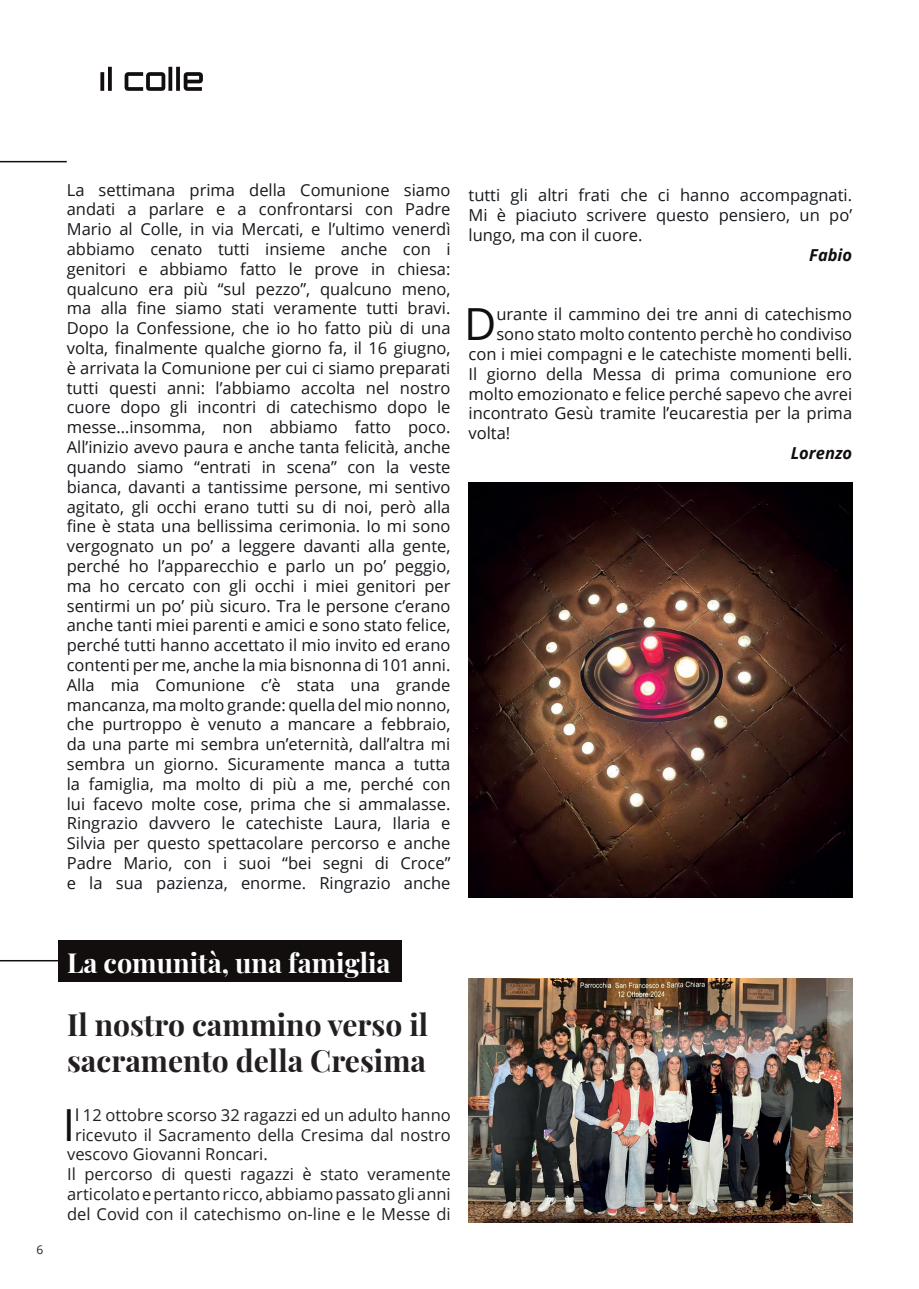
<style>
.page{position:relative;width:919px;height:1289px;background:#fff}
.page>*{position:absolute;margin:0;border:0;box-sizing:border-box;transform-origin:0 0}
.t1{font:44.25px "Open Sans";color:#120e0e}
.t2{font:30px/36px "Playfair Display";color:#231f20}
.t3{font:27px "Playfair Display";color:#fff}
.t4{font:16.5px/19.8px "Open Sans";color:#15181c;text-align:justify}
.t5{font:16.5px "Open Sans";color:#231f20}
.t6{font:italic 700 16.5px "Open Sans";color:#120e0e}
.t7{font:12px "Open Sans";color:#231f20}
.s1{color:#120e0e}
</style>
<div class="page">
<svg style="left:100px;top:67px;width:103px;height:24px"></svg>
<hr style="left:0;top:161px;width:67px;height:1px;background:#120e0e">
<img style="left:468px;top:978px;width:384px;height:244px">
<img style="left:468px;top:482px;width:384px;height:415px">
<hr style="left:0;top:959px;width:67px;height:2px;background:#120e0e">
<div style="left:58px;top:940px;width:344px;height:42px;background:#120e0e"></div>
<p class="t7" style="left:36px;top:1241px;width:8px">6</p>
<p class="t4" style="left:67px;top:179px;width:385px">La settimana prima della Comunione siamo andati a parlare e a confrontarsi con Padre Mario al Colle, in via Mercati, e l’ultimo venerdì abbiamo cenato tutti insieme anche con i genitori e abbiamo fatto le prove in chiesa: qualcuno era più “sul pezzo”, qualcuno meno, ma alla fine siamo stati veramente tutti bravi.<br>Dopo la Confessione, che io ho fatto più di una volta, finalmente qualche giorno fa, il 16 giugno, è arrivata la Comunione per cui ci siamo preparati tutti questi anni: l’abbiamo accolta nel nostro cuore dopo gli incontri di catechismo dopo le messe…insomma, non abbiamo fatto poco.<br>All’inizio avevo paura e anche tanta felicità, anche quando siamo “entrati in scena” con la veste bianca, davanti a tantissime persone, mi sentivo agitato, gli occhi erano tutti su di noi, però alla fine è stata una bellissima cerimonia. Io mi sono vergognato un po’ a leggere davanti alla gente, perché ho l’apparecchio e parlo un po’ peggio, ma ho cercato con gli occhi i miei genitori per sentirmi un po’ più sicuro. Tra le persone c’erano anche tanti miei parenti e amici e sono stato felice, perché tutti hanno accettato il mio invito ed erano contenti per me, anche la mia bisnonna di 101 anni.<br>Alla mia Comunione c’è stata una grande mancanza, ma molto grande: quella del mio nonno, che purtroppo è venuto a mancare a febbraio, da una parte mi sembra un’eternità, dall’altra mi sembra un giorno. Sicuramente manca a tutta la famiglia, ma molto di più a me, perché con lui facevo molte cose, prima che si ammalasse.<br>Ringrazio davvero le catechiste Laura, Ilaria e Silvia per questo spettacolare percorso e anche Padre Mario, con i suoi “bei segni di Croce” e la sua pazienza, enorme. Ringrazio anche</p>
<p class="t4" style="left:468px;top:185px;width:385px">tutti gli altri frati che ci hanno accompagnati.<br>Mi è piaciuto scrivere questo pensiero, un po’ lungo, ma con il cuore.</p>
<p class="t6" style="left:809px;top:243px;width:44px">Fabio</p>
<h1 class="t1" style="left:464px;top:294px;width:34px">D</h1>
<p class="t4" style="left:496px;top:304px;width:357px">urante il cammino dei tre anni di catechismo</p>
<p class="t4" style="left:496px;top:324px;width:357px">sono stato molto contento perchè ho condiviso</p>
<p class="t4" style="left:468px;top:343px;width:385px">con i miei compagni e le catechiste momenti belli.</p>
<p class="t4" style="left:468px;top:363px;width:385px">Il giorno della Messa di prima comunione ero</p>
<p class="t4" style="left:468px;top:383px;width:385px">molto emozionato e felice perché sapevo che avrei</p>
<p class="t4" style="left:468px;top:403px;width:385px">incontrato Gesù tramite l’eucarestia per la prima</p>
<p class="t4" style="left:468px;top:423px;width:43px">volta!</p>
<p class="t6" style="left:790px;top:441px;width:63px">Lorenzo</p>
<h3 class="t3" style="left:67px;top:942px;width:325px">La comunità, una famiglia</h3>
<h2 class="t2" style="left:67px;top:1004px;width:362px">Il nostro cammino verso il sacramento della Cresima</h2>
<h1 class="t1" style="left:63px;top:1094px;width:14px">I</h1>
<p class="t5" style="left:75px;top:1103px;width:377px"><span class="s1">l</span> 12 ottobre scorso 32 ragazzi ed un adulto hanno</p>
<p class="t5" style="left:75px;top:1123px;width:377px">ricevuto il Sacramento della Cresima dal nostro</p>
<p class="t5" style="left:67px;top:1143px;width:202px">vescovo Giovanni Roncari.</p>
<p class="t5" style="left:67px;top:1162px;width:385px">Il percorso di questi ragazzi è stato veramente</p>
<p class="t5" style="left:67px;top:1182px;width:385px">articolato e pertanto ricco, abbiamo passato gli anni</p>
<p class="t5" style="left:67px;top:1202px;width:385px">del Covid con il catechismo on-line e le Messe di</p>
</div>
